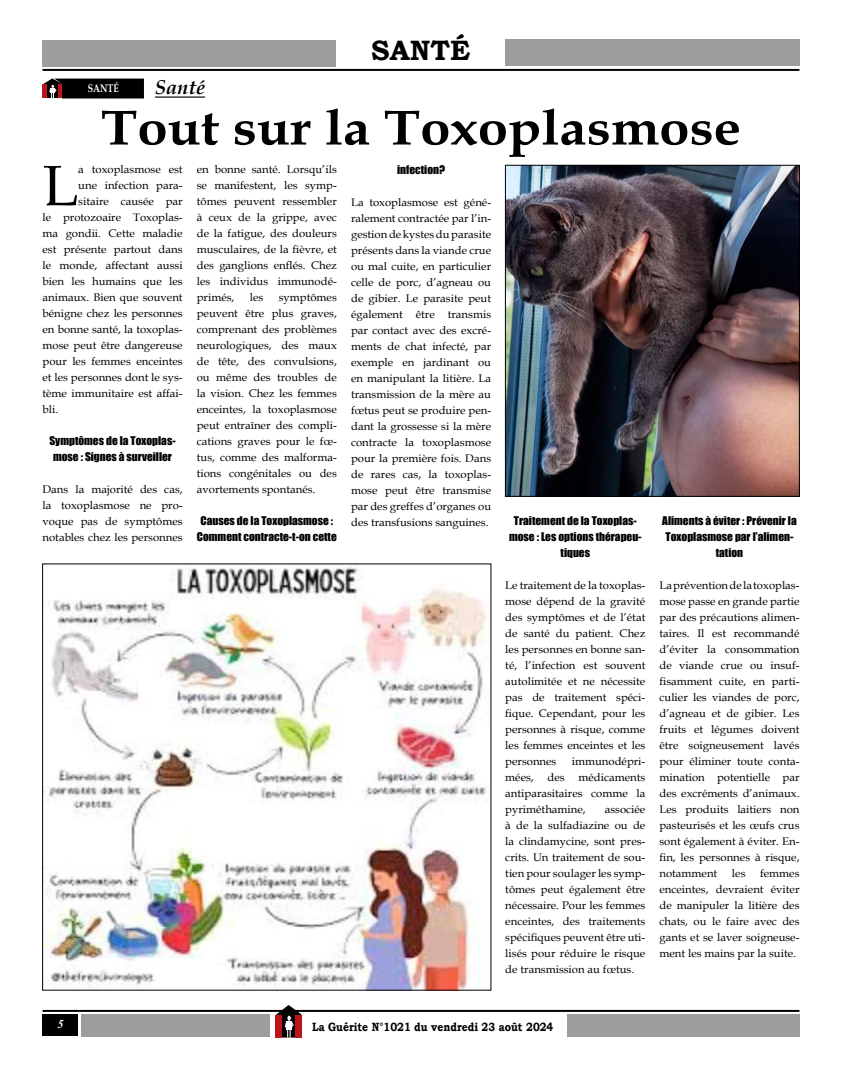
<style>
.page{position:relative;width:842px;height:1078px;background:#fff}
.page>*{position:absolute;margin:0;border:0;box-sizing:border-box;transform-origin:0 0}
.t1{font:56.8px "Book Antiqua";color:#000}
.t2{font:700 49.5px "Book Antiqua";color:#000;scale:1.1 1}
.t3{font:700 28px "Bookman Old Style";color:#000}
.t4{font:italic 700 20px "Book Antiqua";color:#000}
.t5{font:700 12px "Bookman Old Style";color:#000;scale:.86 1}
.t6{font:italic 700 12px "Times New Roman";color:#fff}
.t7{font:11px/16px "Book Antiqua";color:#000;text-align:justify}
.t8{font:11px/16px "Impact";color:#000;text-align:center}
.t9{font:700 11px "Book Antiqua";color:#fff;scale:.81 1}
</style>
<div class="page">
<hr style="left:43px;top:69px;width:756px;height:2px;background:#000">
<div style="left:43px;top:40px;width:293px;height:27px;background:#9d9d9c"></div>
<div style="left:505px;top:39px;width:294px;height:27px;background:#9d9d9c"></div>
<hr style="left:43px;top:1009px;width:756px;height:2px;background:#000">
<div style="left:567px;top:1013px;width:232px;height:23px;background:#9d9d9c"></div>
<div style="left:81px;top:1014px;width:189px;height:22px;background:#9d9d9c"></div>
<div style="left:43px;top:1014px;width:35px;height:21px;background:#000"></div>
<svg style="left:276px;top:1005px;width:26px;height:32px"></svg>
<div style="left:296px;top:1014px;width:6px;height:23px;background:#bb141b"></div>
<div style="left:276px;top:1014px;width:6px;height:23px;background:#bb141b"></div>
<img style="left:507px;top:167px;width:290px;height:327px">
<div style="left:505px;top:165px;width:294px;height:331px;border:1px solid #000"></div>
<img style="left:45px;top:567px;width:442px;height:421px">
<svg style="left:42px;top:78px;width:102px;height:20px"></svg>
<hr style="left:155px;top:96px;width:50px;height:2px;background:#000">
<svg style="left:231px;top:68px;width:83px;height:3px"></svg>
<svg style="left:382px;top:68px;width:360px;height:3px"></svg>
<h3 class="t3" style="left:371px;top:30px;width:101px">Santé</h3>
<p class="t9" style="left:88px;top:81px;width:40px">Santé</p>
<h3 class="t4" style="left:155px;top:74px;width:52px">Santé</h3>
<h2 class="t2" style="left:101px;top:94px;width:583px">Tout sur la Toxoplasmose</h2>
<p class="t8" style="left:397px;top:161px;width:49px">infection?</p>
<p class="t7" style="left:351px;top:194px;width:142px">La toxoplasmose est géné&shy;ralement contractée par l’in&shy;gestion de kystes du parasite présents dans la viande crue ou mal cuite, en particulier celle de porc, d’agneau ou de gibier. Le parasite peut également être transmis par contact avec des excré&shy;ments de chat infecté, par exemple en jardinant ou en manipulant la litière. La transmission de la mère au fœtus peut se produire pen&shy;dant la grossesse si la mère contracte la toxoplasmose pour la première fois. Dans de rares cas, la toxoplas&shy;mose peut être transmise par des greffes d’organes ou des transfusions sanguines.</p>
<h1 class="t1" style="left:43px;top:146px;width:37px">L</h1>
<p class="t7" style="left:78px;top:161px;width:106px">a toxoplasmose est</p>
<p class="t7" style="left:197px;top:161px;width:142px">en bonne santé. Lorsqu’ils se manifestent, les symp&shy;tômes peuvent ressembler à ceux de la grippe, avec de la fatigue, des douleurs musculaires, de la fièvre, et des ganglions enflés. Chez les individus immunodé&shy;primés,</p>
<p class="t7" style="left:78px;top:177px;width:106px">une infection para-</p>
<p class="t7" style="left:78px;top:193px;width:106px">sitaire causée par</p>
<p class="t7" style="left:43px;top:209px;width:142px">le protozoaire Toxoplas-</p>
<p class="t7" style="left:43px;top:225px;width:142px">ma gondii. Cette maladie</p>
<p class="t7" style="left:43px;top:241px;width:142px">est présente partout dans</p>
<p class="t7" style="left:43px;top:257px;width:142px">le monde, affectant aussi</p>
<p class="t7" style="left:43px;top:273px;width:142px">bien les humains que les</p>
<p class="t7" style="left:43px;top:289px;width:142px">animaux. Bien que souvent</p>
<p class="t7" style="left:43px;top:305px;width:142px">bénigne chez les personnes</p>
<p class="t7" style="left:43px;top:321px;width:142px">en bonne santé, la toxoplas-</p>
<p class="t7" style="left:43px;top:337px;width:142px">mose peut être dangereuse</p>
<p class="t7" style="left:43px;top:353px;width:142px">pour les femmes enceintes</p>
<p class="t7" style="left:43px;top:369px;width:142px">et les personnes dont le sys-</p>
<p class="t7" style="left:43px;top:385px;width:142px">tème immunitaire est affai-</p>
<p class="t7" style="left:43px;top:401px;width:17px">bli.</p>
<p class="t8" style="left:49px;top:432px;width:128px">Symptômes de la Toxoplas&shy;mose : Signes à surveiller</p>
<p class="t7" style="left:43px;top:481px;width:142px">Dans la majorité des cas, la toxoplasmose ne pro&shy;voque pas de symptômes notables chez les personnes</p>
<p class="t7" style="left:250px;top:289px;width:15px">les</p>
<p class="t7" style="left:197px;top:289px;width:142px;text-indent:82px">symptômes peuvent être plus graves, comprenant des problèmes neurologiques, des maux de tête, des convulsions, ou même des troubles de la vision. Chez les femmes enceintes, la toxoplasmose peut entraîner des compli&shy;cations graves pour le fœ&shy;tus, comme des malforma&shy;tions congénitales ou des avortements spontanés.</p>
<p class="t8" style="left:197px;top:512px;width:142px">Causes de la Toxoplasmose :<br>Comment contracte-t-on cette</p>
<p class="t8" style="left:662px;top:512px;width:136px">Aliments à éviter : Prévenir la<br>Toxoplasmose par l’alimen&shy;tation</p>
<p class="t7" style="left:659px;top:577px;width:142px">La prévention de la toxoplas&shy;mose passe en grande partie par des précautions alimen&shy;taires. Il est recommandé d’éviter la consommation de viande crue ou insuf&shy;fisamment cuite, en parti&shy;culier les viandes de porc, d’agneau et de gibier. Les fruits et légumes doivent être soigneusement lavés pour éliminer toute conta&shy;mination potentielle par des excréments d’animaux.<br>Les produits laitiers non pasteurisés et les œufs crus sont également à éviter. En&shy;fin, les personnes à risque, notamment</p>
<p class="t8" style="left:509px;top:512px;width:134px">Traitement de la Toxoplas&shy;mose : Les options thérapeu&shy;tiques</p>
<p class="t7" style="left:505px;top:577px;width:142px">Le traitement de la toxoplas&shy;mose dépend de la gravité des symptômes et de l’état de santé du patient. Chez les personnes en bonne san&shy;té, l’infection est souvent autolimitée et ne nécessite pas de traitement spéci&shy;fique. Cependant, pour les personnes à risque, comme les femmes enceintes et les personnes</p>
<p class="t7" style="left:572px;top:753px;width:75px">immunodépri-</p>
<p class="t7" style="left:505px;top:769px;width:142px;text-indent:73px">médicaments antiparasitaires comme la pyriméthamine,</p>
<p class="t7" style="left:505px;top:769px;width:30px">mées,</p>
<p class="t7" style="left:548px;top:769px;width:19px">des</p>
<p class="t7" style="left:505px;top:801px;width:142px;text-indent:99px">associée à de la sulfadiazine ou de la clindamycine, sont pres&shy;crits. Un traitement de sou&shy;tien pour soulager les symp&shy;tômes peut également être nécessaire. Pour les femmes enceintes, des traitements spécifiques peuvent être uti&shy;lisés pour réduire le risque de transmission au fœtus.</p>
<p class="t7" style="left:732px;top:865px;width:15px">les</p>
<p class="t7" style="left:659px;top:865px;width:142px;text-indent:101px">femmes enceintes, devraient éviter de manipuler la litière des chats, ou le faire avec des gants et se laver soigneuse&shy;ment les mains par la suite.</p>
<p class="t6" style="left:57px;top:1015px;width:7px">5</p>
<p class="t5" style="left:312px;top:1017px;width:282px">La Guérite N°1021 du vendredi 23 août 2024</p>
</div>
